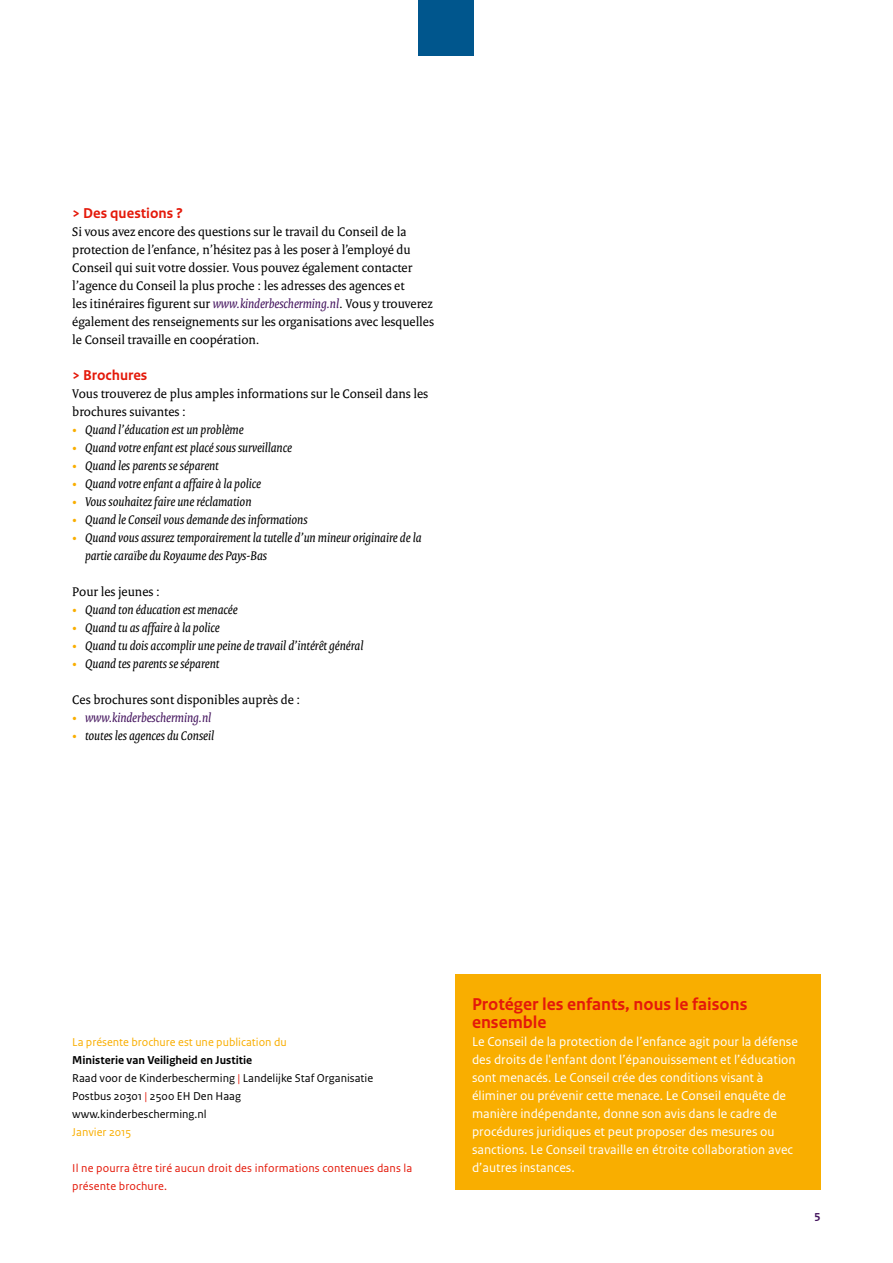
<style>
.page{position:relative;width:893px;height:1263px;background:#fff}
.page>*{position:absolute;margin:0;border:0;box-sizing:border-box;transform-origin:0 0}
._05_RO_Alineakop_San{font:700 18px/18px "Rijksoverheid Sans Text";color:#e4190a}
._05_RO_Alineakop_San-2{font:700 15px "Rijksoverheid Sans Text";color:#e4190a}
._10_RO_Broodtekst_Se{font:700 15px "Rijksoverheid Sans Text";color:#e4190a}
._10_RO_Broodtekst_Se-2{font:13.5px/18px "Rijksoverheid Serif";color:#000}
.t1{font:italic 13.5px/18px "Rijksoverheid Serif";color:#000}
._10_RO_Broodtekst_Se-3{font:13.5px/18px "Rijksoverheid Sans Text";color:#fff}
.t2{font:italic 13.5px "Rijksoverheid Serif";color:#43135d}
._10_RO_Broodtekst_Se-4{font:12px "Rijksoverheid Sans Text";color:#000}
._10_RO_Broodtekst_Se-5{font:12px/18px "Rijksoverheid Sans Text";letter-spacing:.01em;color:#e4190a}
._10_RO_Broodtekst_Se-6{font:12px "Rijksoverheid Sans Text";color:#f9ae00}
._10_RO_Broodtekst_Se-7{font:700 12px "Rijksoverheid Sans Text";color:#000}
._10_RO_Broodtekst_Se-8{font:700 12px "Rijksoverheid Sans Text";color:#43135d}
.s1{font-style:italic;color:#43135d}
.s2{font-style:normal;color:#f9ae00}
.s3{color:#e4190a}
</style>
<div class="page">
<div style="left:419px;top:0;width:55px;height:55px;background:#00568d"></div>
<div style="left:455px;top:975px;width:366px;height:215px;background:#f9ae00"></div>
<p class="_05_RO_Alineakop_San-2" style="left:72px;top:204px;width:112px">&gt; Des questions ?</p>
<p class="_10_RO_Broodtekst_Se-2" style="left:72px;top:222px;width:363px">Si vous avez encore des questions sur le travail du Conseil de la protection de l’enfance, n’hésitez pas à les poser à l’employé du Conseil qui suit votre dossier. Vous pouvez également contacter l’agence du Conseil la plus proche : les adresses des agences et<br>les itinéraires figurent sur <span class="s1">www.kinderbescherming.nl</span>. Vous y trouverez également des renseignements sur les organisations avec lesquelles le Conseil travaille en coopération.</p>
<p class="_10_RO_Broodtekst_Se" style="left:72px;top:366px;width:77px">&gt; Brochures</p>
<p class="_10_RO_Broodtekst_Se-2" style="left:72px;top:384px;width:357px">Vous trouverez de plus amples informations sur le Conseil dans les brochures suivantes :</p>
<p class="t1" style="left:72px;top:420px;width:173px"><span class="s2">•</span> Quand l’éducation est un problème</p>
<p class="t1" style="left:72px;top:438px;width:221px"><span class="s2">•</span> Quand votre enfant est placé sous surveillance</p>
<p class="t1" style="left:72px;top:456px;width:148px"><span class="s2">•</span> Quand les parents se séparent</p>
<p class="t1" style="left:72px;top:474px;width:190px"><span class="s2">•</span> Quand votre enfant a affaire à la police</p>
<p class="t1" style="left:72px;top:492px;width:181px"><span class="s2">•</span> Vous souhaitez faire une réclamation</p>
<p class="t1" style="left:72px;top:510px;width:237px"><span class="s2">•</span> Quand le Conseil vous demande des informations</p>
<p class="t1" style="left:85px;top:528px;width:338px;text-indent:-13px"><span class="s2">•</span> Quand vous assurez temporairement la tutelle d’un mineur originaire de la partie caraïbe du Royaume des Pays-Bas</p>
<p class="_10_RO_Broodtekst_Se-2" style="left:72px;top:582px;width:89px">Pour les jeunes :</p>
<p class="t1" style="left:72px;top:600px;width:167px"><span class="s2">•</span> Quand ton éducation est menacée</p>
<p class="t1" style="left:72px;top:618px;width:149px"><span class="s2">•</span> Quand tu as affaire à la police</p>
<p class="t1" style="left:72px;top:636px;width:293px"><span class="s2">•</span> Quand tu dois accomplir une peine de travail d’intérêt général</p>
<p class="t1" style="left:72px;top:654px;width:149px"><span class="s2">•</span> Quand tes parents se séparent</p>
<p class="_10_RO_Broodtekst_Se-2" style="left:72px;top:690px;width:229px">Ces brochures sont disponibles auprès de :</p>
<p class="t2" style="left:72px;top:709px;width:140px"><span class="s2">•</span> www.kinderbescherming.nl</p>
<p class="t1" style="left:72px;top:726px;width:143px"><span class="s2">•</span> toutes les agences du Conseil</p>
<p class="_10_RO_Broodtekst_Se-6" style="left:72px;top:1035px;width:216px">La présente brochure est une publication du</p>
<p class="_10_RO_Broodtekst_Se-7" style="left:72px;top:1053px;width:181px">Ministerie van Veiligheid en Justitie</p>
<p class="_10_RO_Broodtekst_Se-4" style="left:72px;top:1071px;width:302px">Raad voor de Kinderbescherming <span class="s3">|</span> Landelijke Staf Organisatie</p>
<p class="_10_RO_Broodtekst_Se-4" style="left:72px;top:1089px;width:170px">Postbus 20301 <span class="s3">|</span> 2500 EH Den Haag</p>
<p class="_10_RO_Broodtekst_Se-4" style="left:72px;top:1107px;width:136px">www.kinderbescherming.nl</p>
<p class="_10_RO_Broodtekst_Se-6" style="left:72px;top:1125px;width:61px">Janvier 2015</p>
<p class="_10_RO_Broodtekst_Se-5" style="left:72px;top:1159px;width:342px">Il ne pourra être tiré aucun droit des informations contenues dans la présente brochure.</p>
<p class="_05_RO_Alineakop_San" style="left:472px;top:995px;width:277px">Protéger les enfants, nous le faisons ensemble</p>
<p class="_10_RO_Broodtekst_Se-3" style="left:472px;top:1033px;width:327px">Le Conseil de la protection de l’enfance agit pour la défense des droits de l'enfant dont l’épanouissement et l’éducation sont menacés. Le Conseil crée des conditions visant à éliminer ou prévenir cette menace. Le Conseil enquête de manière indépendante, donne son avis dans le cadre de procédures juridiques et peut proposer des mesures ou sanctions. Le Conseil travaille en étroite collaboration avec d’autres instances.</p>
<p class="_10_RO_Broodtekst_Se-8" style="left:814px;top:1208px;width:8px">5</p>
</div>
